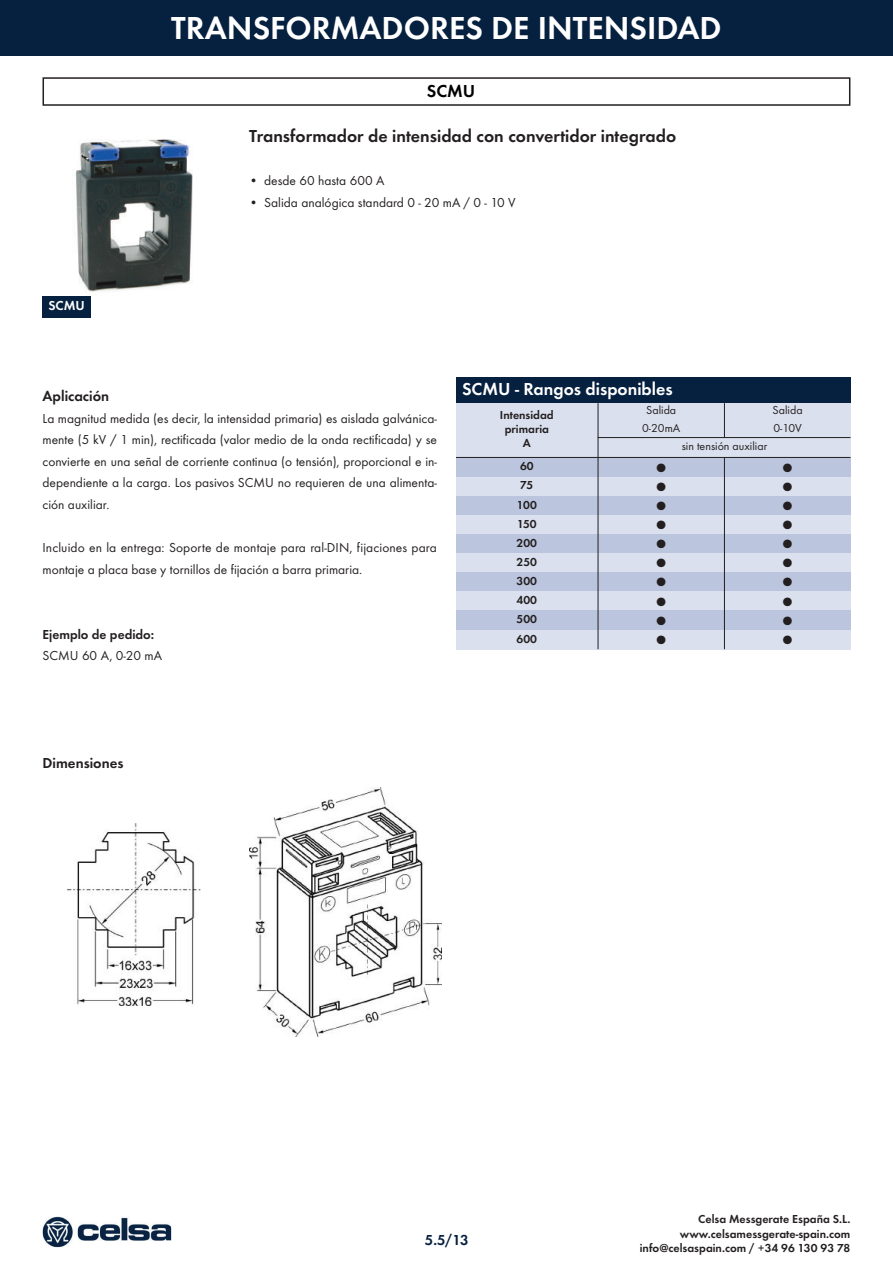
<style>
.page{position:relative;width:893px;height:1263px;background:#fff}
.page>*{position:absolute;margin:0;border:0;box-sizing:border-box;transform-origin:0 0}
.t1{font:600 33px "Futura T";color:#fff}
.t2{font:600 18px "Futura T";color:#231f20}
.t3{font:600 18px "Futura T";color:#fff}
.t4{font:600 18px "Futura T";color:#000}
.t5{font:600 15px "Futura T";color:#231f20}
.t6{font:600 15px "Futura T";color:#06203f}
.t7{font:13.5px/21.6px "Futura T";color:#231f20;text-align:justify}
.t8{font:600 13.5px "Futura T";color:#231f20}
.t9{font:600 13.5px "Futura T";color:#fff}
.t10{font:600 12px/14.4px "Futura T";color:#231f20;text-align:right}
.t11{font:12px/18px "Futura T";color:#231f20;text-align:center}
.t12{font:12px "Zapf Dingbats";color:#231f20}
</style>
<div class="page">
<div style="left:0;top:0;width:893px;height:55px;background:#06203f"></div>
<img style="left:43px;top:1216px;width:128px;height:31px">
<img style="left:76px;top:139px;width:117px;height:153px">
<div style="left:43px;top:296px;width:48px;height:21px;background:#06203f"></div>
<div style="left:456px;top:378px;width:394px;height:25px;background:#06203f"></div>
<div style="left:456px;top:403px;width:142px;height:54px;background:#dae0ed"></div>
<div style="left:598px;top:403px;width:126px;height:35px;background:#dae0ed"></div>
<div style="left:724px;top:403px;width:126px;height:35px;background:#dae0ed"></div>
<div style="left:598px;top:438px;width:252px;height:19px;background:#dae0ed"></div>
<div style="left:456px;top:457px;width:142px;height:20px;background:#bbc5dd"></div>
<div style="left:598px;top:457px;width:126px;height:20px;background:#bbc5dd"></div>
<div style="left:724px;top:457px;width:126px;height:20px;background:#bbc5dd"></div>
<div style="left:456px;top:477px;width:142px;height:19px;background:#dae0ed"></div>
<div style="left:598px;top:477px;width:126px;height:19px;background:#dae0ed"></div>
<div style="left:724px;top:477px;width:126px;height:19px;background:#dae0ed"></div>
<div style="left:456px;top:496px;width:142px;height:19px;background:#bbc5dd"></div>
<div style="left:598px;top:496px;width:126px;height:19px;background:#bbc5dd"></div>
<div style="left:724px;top:496px;width:126px;height:19px;background:#bbc5dd"></div>
<div style="left:456px;top:515px;width:142px;height:19px;background:#dae0ed"></div>
<div style="left:598px;top:515px;width:126px;height:19px;background:#dae0ed"></div>
<div style="left:724px;top:515px;width:126px;height:19px;background:#dae0ed"></div>
<div style="left:456px;top:534px;width:142px;height:19px;background:#bbc5dd"></div>
<div style="left:598px;top:534px;width:126px;height:19px;background:#bbc5dd"></div>
<div style="left:724px;top:534px;width:126px;height:19px;background:#bbc5dd"></div>
<div style="left:456px;top:553px;width:142px;height:20px;background:#dae0ed"></div>
<div style="left:598px;top:553px;width:126px;height:20px;background:#dae0ed"></div>
<div style="left:724px;top:553px;width:126px;height:20px;background:#dae0ed"></div>
<div style="left:456px;top:573px;width:142px;height:19px;background:#bbc5dd"></div>
<div style="left:598px;top:573px;width:126px;height:19px;background:#bbc5dd"></div>
<div style="left:724px;top:573px;width:126px;height:19px;background:#bbc5dd"></div>
<div style="left:456px;top:592px;width:142px;height:19px;background:#dae0ed"></div>
<div style="left:598px;top:592px;width:126px;height:19px;background:#dae0ed"></div>
<div style="left:724px;top:592px;width:126px;height:19px;background:#dae0ed"></div>
<div style="left:456px;top:611px;width:142px;height:19px;background:#bbc5dd"></div>
<div style="left:598px;top:611px;width:126px;height:19px;background:#bbc5dd"></div>
<div style="left:724px;top:611px;width:126px;height:19px;background:#bbc5dd"></div>
<div style="left:456px;top:630px;width:142px;height:19px;background:#dae0ed"></div>
<div style="left:598px;top:630px;width:126px;height:19px;background:#dae0ed"></div>
<div style="left:724px;top:630px;width:126px;height:19px;background:#dae0ed"></div>
<hr style="left:598px;top:403px;width:1px;height:246px;background:#231f20">
<hr style="left:724px;top:403px;width:1px;height:35px;background:#231f20">
<hr style="left:724px;top:457px;width:1px;height:192px;background:#231f20">
<hr style="left:598px;top:437px;width:252px;height:1px;background:#231f20">
<hr style="left:456px;top:457px;width:394px;height:1px;background:#231f20">
<div style="left:43px;top:77px;width:807px;height:29px;border:2px solid #231f20"></div>
<img style="left:67px;top:823px;width:134px;height:182px">
<img style="left:250px;top:787px;width:191px;height:249px">
<h1 class="t1" style="left:171px;top:8px;width:552px">TRANSFORMADORES DE INTENSIDAD</h1>
<h2 class="t4" style="left:427px;top:80px;width:50px">SCMU</h2>
<p class="t9" style="left:48px;top:297px;width:38px">SCMU</p>
<h2 class="t2" style="left:249px;top:125px;width:428px">Transformador de intensidad con convertidor integrado</h2>
<p class="t7" style="left:249px;top:170px;width:137px">• desde 60 hasta 600 A</p>
<p class="t7" style="left:249px;top:191px;width:268px">• Salida analógica standard 0 - 20 mA / 0 - 10 V</p>
<p class="t5" style="left:43px;top:387px;width:68px">Aplicación</p>
<p class="t7" style="left:43px;top:407px;width:396px">La magnitud medida (es decir, la intensidad primaria) es aislada galvánica&shy;mente (5 kV / 1 min), rectificada (valor medio de la onda rectificada) y se convierte en una señal de corriente continua (o tensión), proporcional e in&shy;dependiente a la carga. Los pasivos SCMU no requieren de una alimenta&shy;ción auxiliar.</p>
<p class="t7" style="left:43px;top:537px;width:396px">Incluido en la entrega: Soporte de montaje para ral-DIN, fijaciones para montaje a placa base y tornillos de fijación a barra primaria.</p>
<p class="t8" style="left:43px;top:626px;width:113px">Ejemplo de pedido:</p>
<p class="t7" style="left:43px;top:645px;width:121px">SCMU 60 A, 0-20 mA</p>
<h2 class="t3" style="left:462px;top:378px;width:212px">SCMU - Rangos disponibles</h2>
<p class="t10" style="left:500px;top:407px;width:55px;text-align:center">Intensidad primaria<br>A</p>
<p class="t11" style="left:642px;top:401px;width:40px">Salida<br>0-20mA</p>
<p class="t11" style="left:773px;top:401px;width:32px;text-align:left">Salida<br>0-10V</p>
<p class="t11" style="left:682px;top:438px;width:87px">sin tensión auxiliar</p>
<p class="t10" style="left:520px;top:459px;width:15px">60</p>
<p class="t12" style="left:656px;top:462px;width:11px">●</p>
<p class="t12" style="left:783px;top:462px;width:11px">●</p>
<p class="t10" style="left:520px;top:478px;width:15px">75</p>
<p class="t12" style="left:656px;top:481px;width:11px">●</p>
<p class="t12" style="left:783px;top:481px;width:11px">●</p>
<p class="t10" style="left:517px;top:497px;width:21px">100</p>
<p class="t12" style="left:656px;top:500px;width:11px">●</p>
<p class="t12" style="left:783px;top:500px;width:11px">●</p>
<p class="t10" style="left:517px;top:516px;width:21px">150</p>
<p class="t12" style="left:656px;top:519px;width:11px">●</p>
<p class="t12" style="left:783px;top:519px;width:11px">●</p>
<p class="t10" style="left:517px;top:536px;width:22px">200</p>
<p class="t12" style="left:656px;top:538px;width:11px">●</p>
<p class="t12" style="left:783px;top:538px;width:11px">●</p>
<p class="t10" style="left:517px;top:555px;width:22px">250</p>
<p class="t12" style="left:656px;top:557px;width:11px">●</p>
<p class="t12" style="left:783px;top:557px;width:11px">●</p>
<p class="t10" style="left:517px;top:574px;width:22px">300</p>
<p class="t12" style="left:656px;top:576px;width:11px">●</p>
<p class="t12" style="left:783px;top:576px;width:11px">●</p>
<p class="t10" style="left:517px;top:593px;width:22px">400</p>
<p class="t12" style="left:656px;top:596px;width:11px">●</p>
<p class="t12" style="left:783px;top:596px;width:11px">●</p>
<p class="t10" style="left:517px;top:612px;width:22px">500</p>
<p class="t12" style="left:656px;top:615px;width:11px">●</p>
<p class="t12" style="left:783px;top:615px;width:11px">●</p>
<p class="t10" style="left:517px;top:631px;width:22px">600</p>
<p class="t12" style="left:656px;top:634px;width:11px">●</p>
<p class="t12" style="left:783px;top:634px;width:11px">●</p>
<p class="t5" style="left:43px;top:754px;width:83px">Dimensiones</p>
<p class="t6" style="left:425px;top:1231px;width:45px">5.5/13</p>
<p class="t10" style="left:640px;top:1212px;width:212px">Celsa Messgerate España S.L. www.celsamessgerate-spain.com info@celsaspain.com / +34 96 130 93 78</p>
</div>
